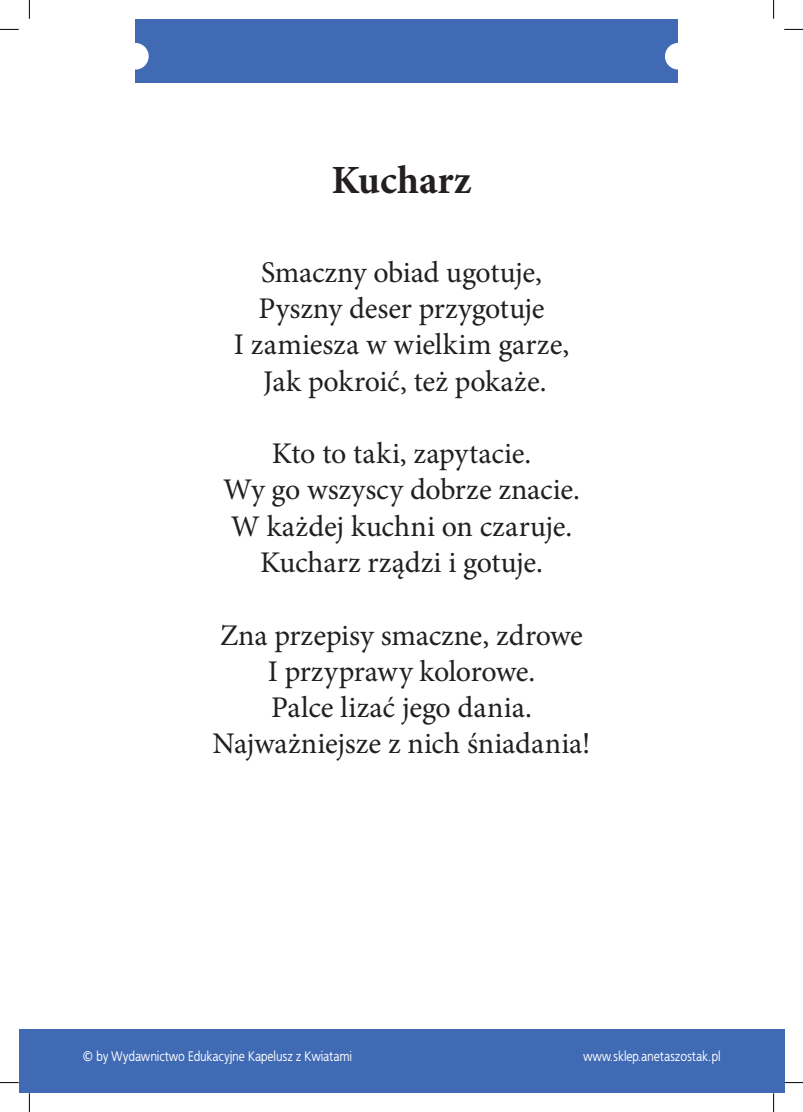
<style>
.page{position:relative;width:803px;height:1112px;background:#fff}
.page>*{position:absolute;margin:0;border:0;box-sizing:border-box;transform-origin:0 0}
.tytul{font:700 40px "Minion Pro";color:#231f20}
.wiersz{font:30px "Minion Pro";letter-spacing:-.005em;color:#231f20}
.t1{font:13.75px "Bureau TTEFN";color:#fff}
</style>
<div class="page">
<div style="left:135px;top:19px;width:543px;height:64px;background:#406ab4"></div>
<div style="left:19px;top:1029px;width:765px;height:63px;background:#406ab4"></div>
<div style="left:122px;top:43px;width:27px;height:27px;background:#fff;border-radius:50%"></div>
<div style="left:665px;top:43px;width:26px;height:27px;background:#fff;border-radius:50%"></div>
<svg style="left:0;top:29px;width:19px;height:1px"></svg>
<svg style="left:784px;top:29px;width:19px;height:1px"></svg>
<svg style="left:0;top:1082px;width:19px;height:1px"></svg>
<svg style="left:784px;top:1081px;width:19px;height:2px"></svg>
<svg style="left:29px;top:0;width:1px;height:19px"></svg>
<svg style="left:29px;top:1092px;width:1px;height:19px"></svg>
<svg style="left:773px;top:0;width:1px;height:19px"></svg>
<svg style="left:773px;top:1092px;width:1px;height:19px"></svg>
<p class="tytul" style="left:331px;top:152px;width:142px">Kucharz</p>
<p class="wiersz" style="left:261px;top:252px;width:282px">Smaczny obiad ugotuje,</p>
<p class="wiersz" style="left:258px;top:288px;width:288px">Pyszny deser przygotuje</p>
<p class="wiersz" style="left:234px;top:324px;width:337px">I zamiesza w wielkim garze,</p>
<p class="wiersz" style="left:263px;top:361px;width:285px">Jak pokroić, też pokaże.</p>
<p class="wiersz" style="left:272px;top:433px;width:261px">Kto to taki, zapytacie.</p>
<p class="wiersz" style="left:223px;top:469px;width:358px">Wy go wszyscy dobrze znacie.</p>
<p class="wiersz" style="left:231px;top:506px;width:343px">W każdej kuchni on czaruje.</p>
<p class="wiersz" style="left:260px;top:542px;width:284px">Kucharz rządzi i gotuje.</p>
<p class="wiersz" style="left:220px;top:614px;width:364px">Zna przepisy smaczne, zdrowe</p>
<p class="wiersz" style="left:268px;top:651px;width:269px">I przyprawy kolorowe.</p>
<p class="wiersz" style="left:271px;top:687px;width:262px">Palce lizać jego dania.</p>
<p class="wiersz" style="left:213px;top:723px;width:379px">Najważniejsze z nich śniadania!</p>
<p class="t1" style="left:83px;top:1046px;width:271px">© by Wydawnictwo Edukacyjne Kapelusz z Kwiatami</p>
<p class="t1" style="left:583px;top:1046px;width:139px">www.sklep.anetaszostak.pl</p>
</div>
